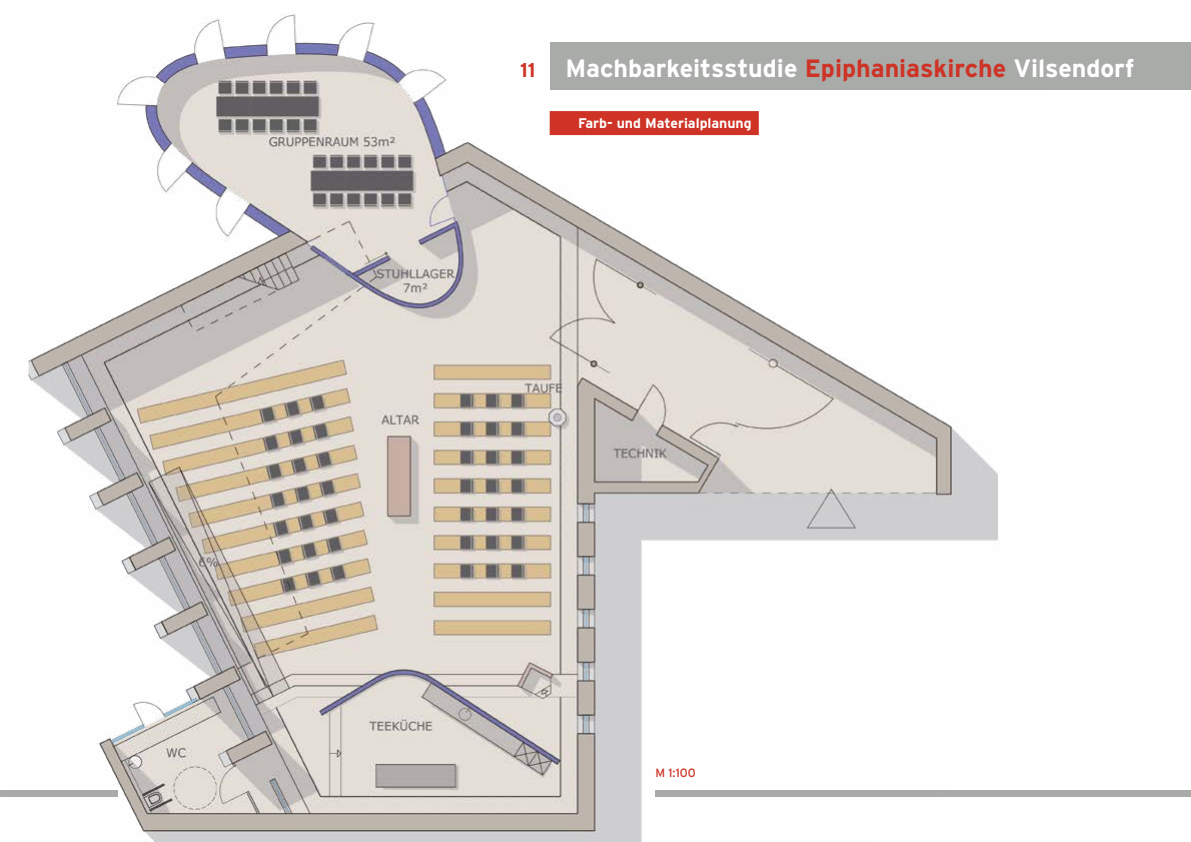
<style>
.page{position:relative;width:1191px;height:842px;background:#fff}
.page>*{position:absolute;margin:0;border:0;box-sizing:border-box;transform-origin:0 0}
.t1{font:700 25px "Interstate";color:#fff}
.t2{font:700 14px "Interstate";color:#fff}
.t3{font:12px "Interstate";color:#ce3326}
.s1{font-size:20px;color:#ce3326}
.s2{color:#ce3326}
</style>
<div class="page">
<img style="left:26px;top:13px;width:972px;height:829px">
<div style="left:0;top:790px;width:117px;height:7px;background:#a9aba9"></div>
<div style="left:655px;top:790px;width:536px;height:7px;background:#a9aba9"></div>
<div style="left:549px;top:42px;width:642px;height:48px;background:#a9aba9"></div>
<div style="left:549px;top:111px;width:210px;height:24px;background:#ce3326"></div>
<p class="t1" style="left:520px;top:54px;width:615px"><span class="s1">11</span> Machbarkeitsstudie <span class="s2">Epiphaniaskirche</span> Vilsendorf</p>
<p class="t2" style="left:578px;top:116px;width:175px">Farb- und Materialplanung</p>
<p class="t3" style="left:655px;top:766px;width:42px">M 1:100</p>
</div>
